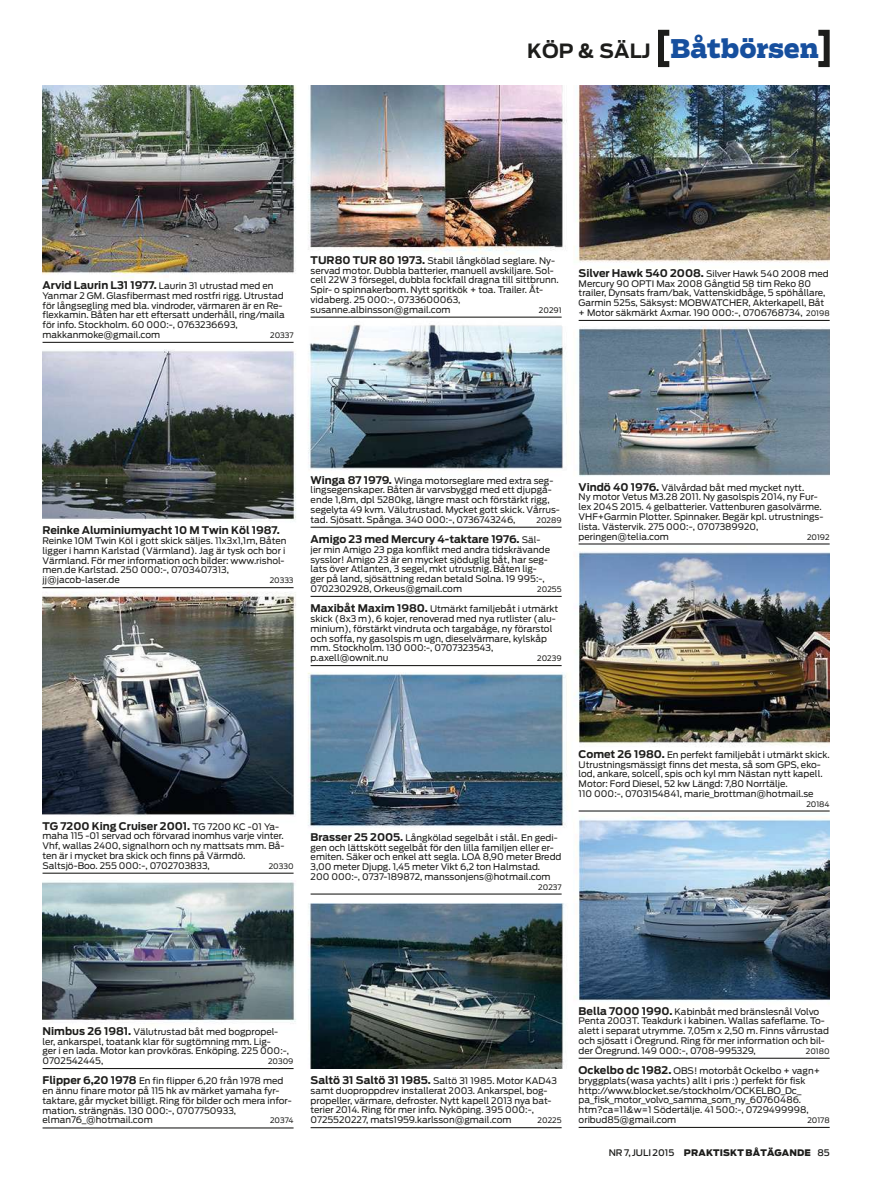
<style>
.page{position:relative;width:885px;height:1183px;background:#fff}
.page>*{position:absolute;margin:0;border:0;box-sizing:border-box;transform-origin:0 0}
.t1{font:800 25.5px "Boomer Serif";color:#164f9e}
.t2{font:700 10.5px "Antenna";color:#1d1d1b}
.t3{font:9px/9.8px "Antenna";color:#1d1d1b}
.t4{font:900 9px "Antenna";letter-spacing:.02em;color:#1d1d1b}
.t5{font:7.5px "Antenna";color:#1d1d1b}
.s1{font-family:"Antenna";font-weight:700;font-size:19.5px;color:#1d1d1b}
.s2{font-weight:700;font-size:10.5px}
.s3{font-size:7.5px}
.s4{font-weight:400;font-size:9px}
.s5{font-weight:500}
</style>
<div class="page">
<img style="left:43px;top:85px;width:786px;height:983px">
<div style="left:658px;top:30px;width:14px;height:37px;border:6px solid #1d1d1b"></div>
<div style="left:815px;top:30px;width:14px;height:37px;border:6px solid #1d1d1b"></div>
<hr style="left:43px;top:342px;width:250px;height:1px;background:#1d1d1b">
<hr style="left:43px;top:587px;width:250px;height:1px;background:#1d1d1b">
<hr style="left:43px;top:872px;width:250px;height:1px;background:#1d1d1b">
<hr style="left:43px;top:1067px;width:250px;height:1px;background:#1d1d1b">
<hr style="left:43px;top:1127px;width:250px;height:1px;background:#1d1d1b">
<hr style="left:310px;top:316px;width:251px;height:1px;background:#1d1d1b">
<hr style="left:310px;top:526px;width:251px;height:1px;background:#1d1d1b">
<hr style="left:310px;top:595px;width:251px;height:1px;background:#1d1d1b">
<hr style="left:310px;top:665px;width:251px;height:1px;background:#1d1d1b">
<hr style="left:310px;top:893px;width:251px;height:1px;background:#1d1d1b">
<hr style="left:310px;top:1126px;width:251px;height:1px;background:#1d1d1b">
<hr style="left:578px;top:320px;width:251px;height:1px;background:#1d1d1b">
<hr style="left:578px;top:543px;width:251px;height:1px;background:#1d1d1b">
<hr style="left:578px;top:810px;width:251px;height:1px;background:#1d1d1b">
<hr style="left:578px;top:1057px;width:251px;height:1px;background:#1d1d1b">
<hr style="left:578px;top:1126px;width:251px;height:1px;background:#1d1d1b">
<h1 class="t1" style="left:527px;top:34px;width:293px"><span class="s1">köp &amp; sälj</span> Båtbörsen</h1>
<p class="t3" style="left:43px;top:281px;width:244px"><span class="s2">Arvid laurin l31 1977.</span> Laurin 31 utrustad med en Yanmar 2 GM. Glasfibermast med rostfri rigg. Utrustad för långsegling med bla. vindroder, värmaren är en Re&shy;flexkamin. Båten har ett eftersatt underhåll, ring/maila för info. Stockholm. 60 000:-, 0763236693, makkanmoke@gmail.com</p>
<p class="t5" style="left:270px;top:332px;width:25px">20337</p>
<p class="t3" style="left:310px;top:256px;width:249px"><span class="s2">TUR80 TUR 80 1973.</span> Stabil långkölad seglare. Ny&shy;servad motor. Dubbla batterier, manuell avskiljare. Sol&shy;cell 22W 3 försegel, dubbla fockfall dragna till sittbrunn.<br>Spir- o spinnakerbom. Nytt spritkök + toa. Trailer. Åt&shy;vidaberg. 25 000:-, 0733600063, susanne.albinsson@gmail.com</p>
<p class="t5" style="left:539px;top:307px;width:24px">20291</p>
<p class="t3" style="left:578px;top:269px;width:252px"><span class="s2">silver Hawk 540 2008.</span> Silver Hawk 540 2008 med Mercury 90 OPTI Max 2008 Gångtid 58 tim Reko 80 trailer, Dynsats fram/bak, Vattenskidbåge, 5 spöhållare, Garmin 525s, Säksyst: MOBWATCHER, Akterkapell, Båt + Motor säkmärkt Axmar. 190 000:-, 0706768734, <span class="s3">20198</span></p>
<p class="t2" style="left:43px;top:526px;width:239px">Reinke Aluminiumyacht 10 M Twin köl 1987.</p>
<p class="t3" style="left:43px;top:536px;width:245px">Reinke 10M Twin Köl i gott skick säljes. 11x3x1,1m, Båten ligger i hamn Karlstad (Värmland). Jag är tysk och bor i Värmland. För mer information och bilder: www.rishol&shy;men.de Karlstad. 250 000:-, 0703407313, jj@jacob-laser.de</p>
<p class="t5" style="left:270px;top:577px;width:25px">20333</p>
<p class="t3" style="left:310px;top:476px;width:251px"><span class="s2">Winga 87 1979.</span> Winga motorseglare med extra seg&shy;lingsegenskaper. Båten är varvsbyggd med ett djupgå&shy;ende 1,8m, dpl 5280kg, längre mast och förstärkt rigg, segelyta 49 kvm. Välutrustad. Mycket gott skick. Vårrus&shy;tad. Sjösatt. Spånga. 340 000:-, 0736743246,</p>
<p class="t5" style="left:536px;top:516px;width:27px">20289</p>
<p class="t2" style="left:310px;top:535px;width:231px">Amigo 23 med Mercury 4-taktare 1976. <span class="s4">Säl-</span></p>
<p class="t3" style="left:310px;top:545px;width:241px">jer min Amigo 23 pga konflikt med andra tidskrävande sysslor! Amigo 23 är en mycket sjöduglig båt, har seg&shy;lats över Atlanten, 3 segel, mkt utrustnig. Båten lig&shy;ger på land, sjösättning redan betald Solna. 19 995:-, 0702302928, Orkeus@gmail.com</p>
<p class="t5" style="left:537px;top:586px;width:26px">20255</p>
<p class="t3" style="left:310px;top:604px;width:249px"><span class="s2">Maxibåt Maxim 1980.</span> Utmärkt familjebåt i utmärkt skick (8x3 m), 6 kojer, renoverad med nya rutlister (alu&shy;minium), förstärkt vindruta och targabåge, ny förarstol och soffa, ny gasolspis m ugn, dieselvärmare, kylskåp mm. Stockholm. 130 000:-, 0707323543, p.axell@ownit.nu</p>
<p class="t5" style="left:537px;top:655px;width:26px">20239</p>
<p class="t3" style="left:578px;top:483px;width:246px"><span class="s2">Vindö 40 1976.</span> Välvårdad båt med mycket nytt.<br>Ny motor Vetus M3.28 2011. Ny gasolspis 2014, ny Fur&shy;lex 204S 2015. 4 gelbatterier. Vattenburen gasolvärme.<br>VHF+Garmin Plotter. Spinnaker. Begär kpl. utrustnings&shy;lista. Västervik. 275 000:-, 0707389920, peringen@telia.com</p>
<p class="t5" style="left:806px;top:533px;width:24px">20192</p>
<p class="t2" style="left:43px;top:821px;width:238px">TG 7200 king Cruiser 2001. <span class="s4">TG 7200 KC -01 Ya-</span></p>
<p class="t3" style="left:43px;top:831px;width:243px">maha 115 -01 servad och förvarad inomhus varje vinter.<br>Vhf, wallas 2400, signalhorn och ny mattsats mm. Bå&shy;ten är i mycket bra skick och finns på Värmdö.<br>Saltsjö-Boo. 255 000:-, 0702703833,</p>
<p class="t5" style="left:269px;top:862px;width:26px">20330</p>
<p class="t3" style="left:310px;top:832px;width:252px"><span class="s2">Brasser 25 2005.</span> Långkölad segelbåt i stål. En gedi&shy;gen och lättskött segelbåt för den lilla familjen eller er&shy;emiten. Säker och enkel att segla. LOA 8,90 meter Bredd 3,00 meter Djupg. 1,45 meter Vikt 6,2 ton Halmstad.<br>200 000:-, 0737-189872, manssonjens@hotmail.com</p>
<p class="t5" style="left:538px;top:883px;width:25px">20237</p>
<p class="t3" style="left:578px;top:750px;width:252px"><span class="s2">Comet 26 1980.</span> En perfekt familjebåt i utmärkt skick.<br>Utrustningsmässigt finns det mesta, så som GPS, eko&shy;lod, ankare, solcell, spis och kyl mm Nästan nytt kapell.<br>Motor: Ford Diesel, 52 kw Längd: 7,80 Norrtälje.<br>110 000:-, 0703154841, marie_brottman@hotmail.se</p>
<p class="t5" style="left:806px;top:800px;width:25px">20184</p>
<p class="t3" style="left:43px;top:1026px;width:248px"><span class="s2">Nimbus 26 1981.</span> Välutrustad båt med bogpropel&shy;ler, ankarspel, toatank klar för sugtömning mm. Lig-<br>ger i en lada. Motor kan provköras. Enköping. 225 000:-, 0702542445,</p>
<p class="t5" style="left:268px;top:1057px;width:27px">20309</p>
<p class="t3" style="left:43px;top:1076px;width:251px"><span class="s2">Flipper 6,20 1978</span> En fin flipper 6,20 från 1978 med en ännu finare motor på 115 hk av märket yamaha fyr&shy;taktare, går mycket billigt. Ring för bilder och mera infor&shy;mation. strängnäs. 130 000:-, 0707750933, elman76_@hotmail.com</p>
<p class="t5" style="left:270px;top:1117px;width:25px">20374</p>
<p class="t3" style="left:310px;top:1076px;width:248px"><span class="s2">saltö 31 saltö 31 1985.</span> Saltö 31 1985. Motor KAD43 samt duoproppdrev installerat 2003. Ankarspel, bog&shy;propeller, värmare, defroster. Nytt kapell 2013 nya bat&shy;terier 2014. Ring för mer info. Nyköping. 395 000:-, 0725520227, mats1959.karlsson@gmail.com</p>
<p class="t5" style="left:537px;top:1116px;width:25px">20225</p>
<p class="t3" style="left:578px;top:1006px;width:252px"><span class="s2">Bella 7000 1990.</span> Kabinbåt med bränslesnål Volvo Penta 2003T. Teakdurk i kabinen. Wallas safeflame. To&shy;alett i separat utrymme. 7,05m x 2,50 m. Finns vårrustad och sjösatt i Öregrund. Ring för mer information och bil&shy;der Öregrund. 149 000:-, 0708-995329,</p>
<p class="t5" style="left:805px;top:1047px;width:25px">20180</p>
<p class="t3" style="left:578px;top:1066px;width:243px"><span class="s2">Ockelbo dc 1982.</span> OBS! motorbåt Ockelbo + vagn+ bryggplats(wasa yachts) allt i pris :) perfekt för fisk http://www.blocket.se/stockholm/OCKELBO_Dc_ pa_fisk_motor_volvo_samma_som_ny_60760486. htm?ca=11&amp;w=1 Södertälje. 41 500:-, 0729499998, oribud85@gmail.com</p>
<p class="t5" style="left:807px;top:1116px;width:24px">20178</p>
<p class="t4" style="left:608px;top:1147px;width:222px"><span class="s5">NR 7, JULI 2015</span> PRAKTISKT BÅTÄGANDE <span class="s5">85</span></p>
</div>
